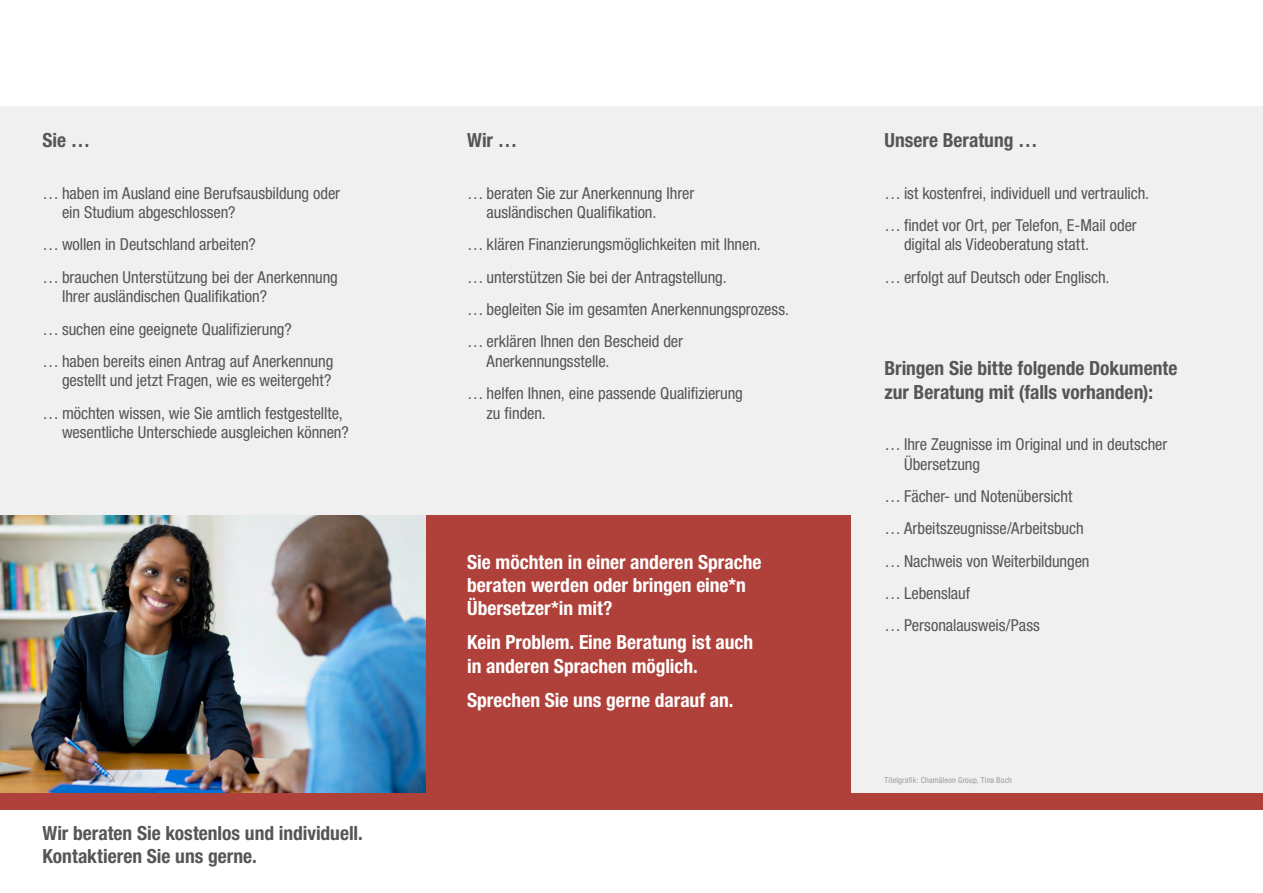
<style>
.page{position:relative;width:1263px;height:893px;background:#fff}
.page>*{position:absolute;margin:0;border:0;box-sizing:border-box;transform-origin:0 0}
.t1{font:700 condensed 19.5px/23.4px "Bfz";color:#fff}
.t2{font:700 condensed 19.5px/23.4px "Bfz";color:#565656}
.t3{font:condensed 16.5px/32.2px "Bfz";letter-spacing:-.005em;color:#565656}
.t4{font:condensed 8.25px "Bfz";letter-spacing:.02em;color:#9c9d9d}
</style>
<div class="page">
<div style="left:0;top:106px;width:1263px;height:702px;background:#f0f0f0"></div>
<div style="left:425px;top:515px;width:425px;height:278px;background:#af413a"></div>
<img style="left:0;top:515px;width:425px;height:278px">
<div style="left:0;top:793px;width:1263px;height:16px;background:#af413a"></div>
<p class="t2" style="left:43px;top:128px;width:49px">Sie …</p>
<p class="t3" style="left:62px;top:183px;width:280px;line-height:19.5px;text-indent:-20px">… haben im Ausland eine Berufsausbildung oder ein Studium abgeschlossen?</p>
<p class="t3" style="left:43px;top:228px;width:297px">… wollen in Deutschland arbeiten?<br>… brauchen Unterstützung bei der Anerkennung</p>
<p class="t3" style="left:43px;top:280px;width:292px;text-indent:20px">Ihrer ausländischen Qualifikation?<br>… suchen eine geeignete Qualifizierung?<br>… haben bereits einen Antrag auf Anerkennung</p>
<p class="t3" style="left:43px;top:364px;width:302px;text-align:center">gestellt und jetzt Fragen, wie es weitergeht?<br>… möchten wissen, wie Sie amtlich festgestellte,</p>
<p class="t3" style="left:62px;top:416px;width:288px">wesentliche Unterschiede ausgleichen können?</p>
<p class="t2" style="left:43px;top:821px;width:322px">Wir beraten Sie kostenlos und individuell.<br>Kontaktieren Sie uns gerne.</p>
<p class="t2" style="left:467px;top:128px;width:52px">Wir …</p>
<p class="t3" style="left:487px;top:183px;width:209px;line-height:19.5px;text-indent:-20px">… beraten Sie zur Anerkennung Ihrer ausländischen Qualifikation.</p>
<p class="t3" style="left:467px;top:228px;width:323px">… klären Finanzierungsmöglichkeiten mit Ihnen.<br>… unterstützen Sie bei der Antragstellung.<br>… begleiten Sie im gesamten Anerkennungsprozess. … erklären Ihnen den Bescheid der</p>
<p class="t3" style="left:467px;top:345px;width:277px;text-indent:20px">Anerkennungsstelle.<br>… helfen Ihnen, eine passende Qualifizierung</p>
<p class="t3" style="left:487px;top:396px;width:61px">zu finden.</p>
<p class="t1" style="left:467px;top:550px;width:296px">Sie möchten in einer anderen Sprache beraten werden oder bringen eine*n<br>Übersetzer*in mit?</p>
<p class="t1" style="left:467px;top:631px;width:288px">Kein Problem. Eine Beratung ist auch in anderen Sprachen möglich.</p>
<p class="t1" style="left:467px;top:688px;width:268px">Sprechen Sie uns gerne darauf an.</p>
<p class="t2" style="left:884px;top:128px;width:155px">Unsere Beratung …</p>
<p class="t3" style="left:884px;top:177px;width:266px">… ist kostenfrei, individuell und vertraulich. … findet vor Ort, per Telefon, E-Mail oder</p>
<p class="t3" style="left:884px;top:228px;width:227px;text-align:center">digital als Videoberatung statt.<br>… erfolgt auf Deutsch oder Englisch.</p>
<p class="t2" style="left:884px;top:356px;width:294px">Bringen Sie bitte folgende Dokumente zur Beratung mit (falls vorhanden):</p>
<p class="t3" style="left:904px;top:435px;width:265px;line-height:19.5px;text-indent:-20px">… Ihre Zeugnisse im Original und in deutscher<br>Übersetzung</p>
<p class="t3" style="left:884px;top:480px;width:206px">… Fächer- und Notenübersicht … Arbeitszeugnisse/Arbeitsbuch … Nachweis von Weiterbildungen … Lebenslauf<br>… Personalausweis/Pass</p>
<p class="t4" style="left:884px;top:775px;width:129px">Titelgrafik: Chamäleon Group, Tina Boch</p>
</div>
